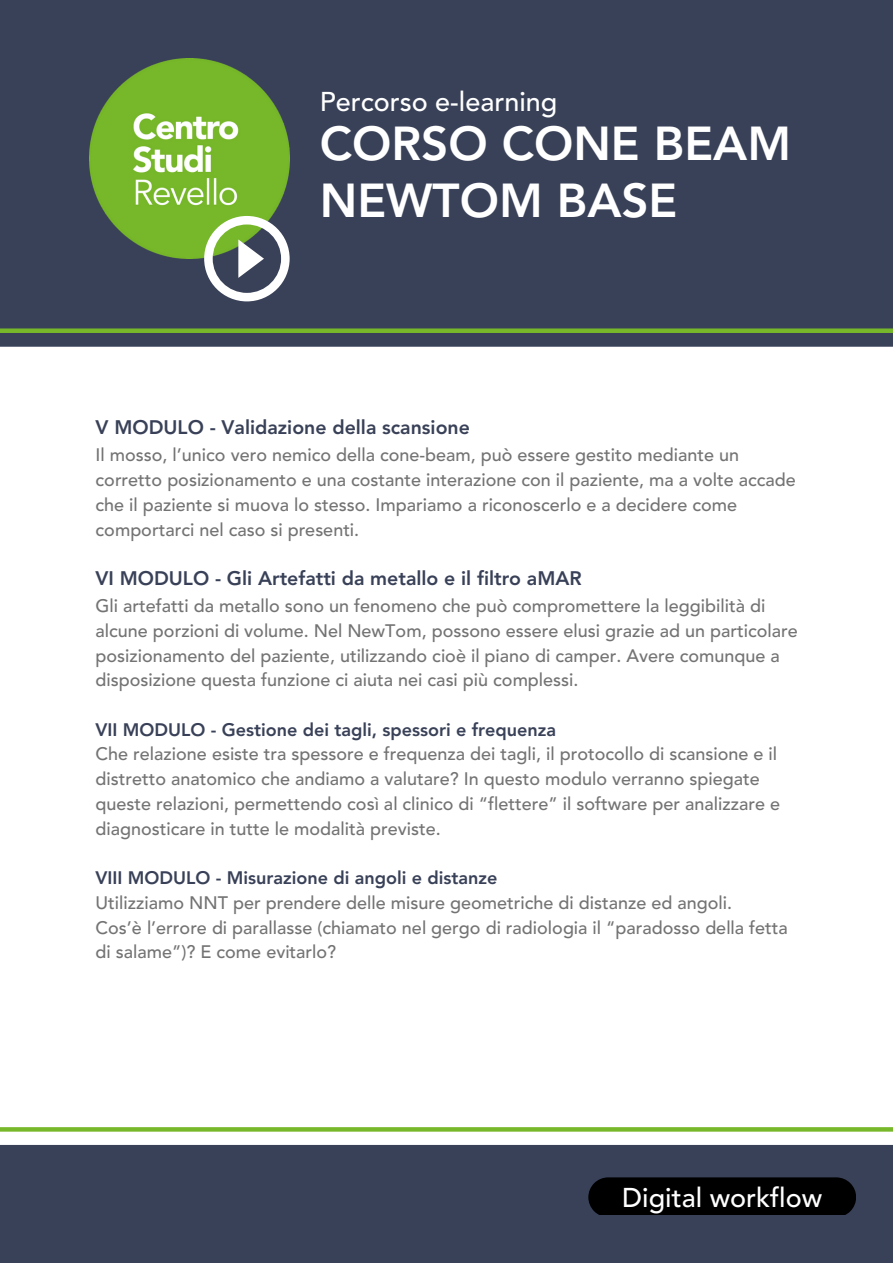
<style>
.page{position:relative;width:893px;height:1264px;background:#fff}
.page>*{position:absolute;margin:0;border:0;box-sizing:border-box;transform-origin:0 0}
.t1{font:800 47.25px/56.2px "Avenir LT Std";color:#fff}
.t2{font:500 27px "Avenir LT Std";color:#fff}
.t3{font:800 19.5px "Avenir LT Std";color:#394158}
.t4{font:500 18px/24.8px "Avenir LT Std";color:#737373}
.t5{font:800 18px "Avenir LT Std";color:#394158}
</style>
<div class="page">
<div style="left:0;top:0;width:892px;height:1262px;background:#394158"></div>
<img style="left:89px;top:58px;width:200px;height:200px">
<svg style="left:204px;top:216px;width:85px;height:85px"></svg>
<div style="left:0;top:347px;width:892px;height:797px;background:#fff"></div>
<div style="left:588px;top:1177px;width:268px;height:37px;background:#000"></div>
<svg style="left:0;top:1127px;width:892px;height:4px;background:#7bba32"></svg>
<div style="left:0;top:328px;width:892px;height:5px;background:#76b82a"></div>
<h2 class="t2" style="left:320px;top:91px;width:239px">Percorso e-learning</h2>
<h1 class="t1" style="left:320px;top:120px;width:473px">CORSO CONE BEAM<br>NEWTOM BASE</h1>
<p class="t3" style="left:96px;top:419px;width:376px">V MODULO - Validazione della scansione</p>
<p class="t4" style="left:96px;top:444px;width:701px">Il mosso, l’unico vero nemico della cone-beam, può essere gestito mediante un corretto posizionamento e una costante interazione con il paziente, ma a volte accade che il paziente si muova lo stesso. Impariamo a riconoscerlo e a decidere come comportarci nel caso si presenti.</p>
<p class="t3" style="left:96px;top:570px;width:487px">VI MODULO - Gli Artefatti da metallo e il filtro aMAR</p>
<p class="t4" style="left:96px;top:595px;width:703px">Gli artefatti da metallo sono un fenomeno che può compromettere la leggibilità di alcune porzioni di volume. Nel NewTom, possono essere elusi grazie ad un particolare posizionamento del paziente, utilizzando cioè il piano di camper. Avere comunque a disposizione questa funzione ci aiuta nei casi più complessi.</p>
<p class="t5" style="left:96px;top:722px;width:462px">VII MODULO - Gestione dei tagli, spessori e frequenza</p>
<p class="t4" style="left:96px;top:743px;width:686px">Che relazione esiste tra spessore e frequenza dei tagli, il protocollo di scansione e il distretto anatomico che andiamo a valutare? In questo modulo verranno spiegate queste relazioni, permettendo così al clinico di “flettere” il software per analizzare e diagnosticare in tutte le modalità previste.</p>
<p class="t5" style="left:96px;top:870px;width:403px">VIII MODULO - Misurazione di angoli e distanze</p>
<p class="t4" style="left:96px;top:892px;width:693px">Utilizziamo NNT per prendere delle misure geometriche di distanze ed angoli.<br>Cos’è l’errore di parallasse (chiamato nel gergo di radiologia il “paradosso della fetta di salame”)? E come evitarlo?</p>
<h2 class="t2" style="left:622px;top:1186px;width:201px">Digital workflow</h2>
</div>
